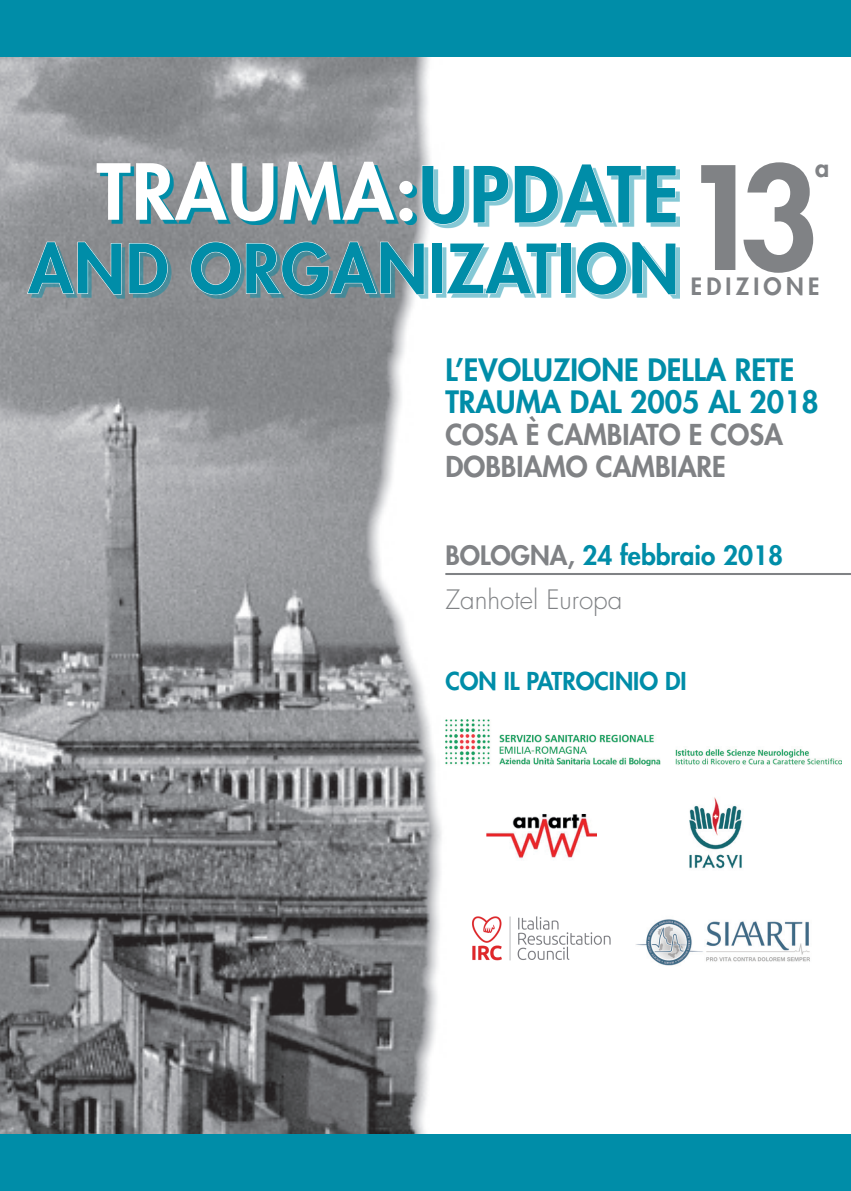
<style>
.page{position:relative;width:851px;height:1191px;background:#fff}
.page>*{position:absolute;margin:0;border:0;box-sizing:border-box;transform-origin:0 0}
.t1{font:800 139px "Futura";color:#808285}
.t2{font:800 75px "Futura";letter-spacing:.02em;color:#fff}
.t3{font:800 66px "Futura";color:#008da8}
.t4{font:800 30px/32px "Futura";color:#008da8}
.t5{font:800 28px/32px "Futura";color:#808285}
.t6{font:800 26px/43.6px "Futura";color:#008da8}
.t7{font:800 26px "Futura";color:#808285}
.t8{font:800 25px "Futura";color:#808285}
.t9{font:800 24px "Futura";color:#008da8}
.t10{font:800 23.2px "Futura";letter-spacing:.185em;color:#808285}
.s1{color:#008da8}
.s2{color:#808285}
.s3{font-weight:300;color:#808285}
</style>
<div class="page">
<img style="left:0;top:57px;width:842px;height:1077px">
<div style="left:0;top:0;width:850px;height:57px;background:#008da8"></div>
<div style="left:0;top:1134px;width:850px;height:57px;background:#008da8"></div>
<div style="left:31px;top:168px;width:649px;height:131px;background:#008da8;opacity:.48"></div>
<svg style="left:421px;top:165px;width:44px;height:60px"></svg>
<svg style="left:473px;top:164px;width:203px;height:59px"></svg>
<svg style="left:27px;top:242px;width:94px;height:53px;background:#7d989f"></svg>
<svg style="left:129px;top:243px;width:39px;height:51px;background:#7798a0"></svg>
<svg style="left:190px;top:242px;width:234px;height:53px;background:#7b98a0"></svg>
<div style="left:432px;top:243px;width:10px;height:51px;border:1px solid #fff"></div>
<svg style="left:446px;top:242px;width:111px;height:52px"></svg>
<div style="left:561px;top:243px;width:10px;height:51px;border:1px solid #fff"></div>
<svg style="left:576px;top:242px;width:100px;height:53px"></svg>
<svg style="left:100px;top:166px;width:316px;height:59px;background:#4d909e"></svg>
<hr style="left:445px;top:573px;width:405px;height:2px;background:#808285">
<img style="left:685px;top:794px;width:60px;height:78px">
<img style="left:485px;top:806px;width:111px;height:65px">
<img style="left:445px;top:719px;width:396px;height:47px">
<img style="left:466px;top:911px;width:149px;height:54px">
<img style="left:635px;top:914px;width:184px;height:59px">
<h2 class="t2" style="left:97px;top:142px;width:583px">TRAUMA:<span class="s1">UPDATE</span></h2>
<h3 class="t3" style="left:28px;top:225px;width:48px">AND</h3>
<h3 class="t3" style="left:190px;top:225px;width:181px">ORGANIZATION</h3>
<h1 class="t1" style="left:681px;top:126px;width:140px">13</h1>
<p class="t8" style="left:815px;top:151px;width:16px">A</p>
<p class="t10" style="left:690px;top:271px;width:130px">EDIZIONE</p>
<p class="t4" style="left:445px;top:353px;width:375px">L’EVOLUZIONE DELLA RETE<br>TRAUMA DAL 2005 AL 2018</p>
<p class="t5" style="left:445px;top:418px;width:339px">COSA È CAMBIATO E COSA<br>DOBBIAMO CAMBIARE</p>
<p class="t6" style="left:445px;top:533px;width:339px;text-indent:65px"><span class="s2">GNA,</span> 24 FEBBRAIO 2018<br><span class="s3">Zanhotel Europa</span></p>
<p class="t7" style="left:445px;top:538px;width:17px">BOLO</p>
<p class="t9" style="left:445px;top:665px;width:243px">CON IL PATROCINIO DI</p>
</div>
